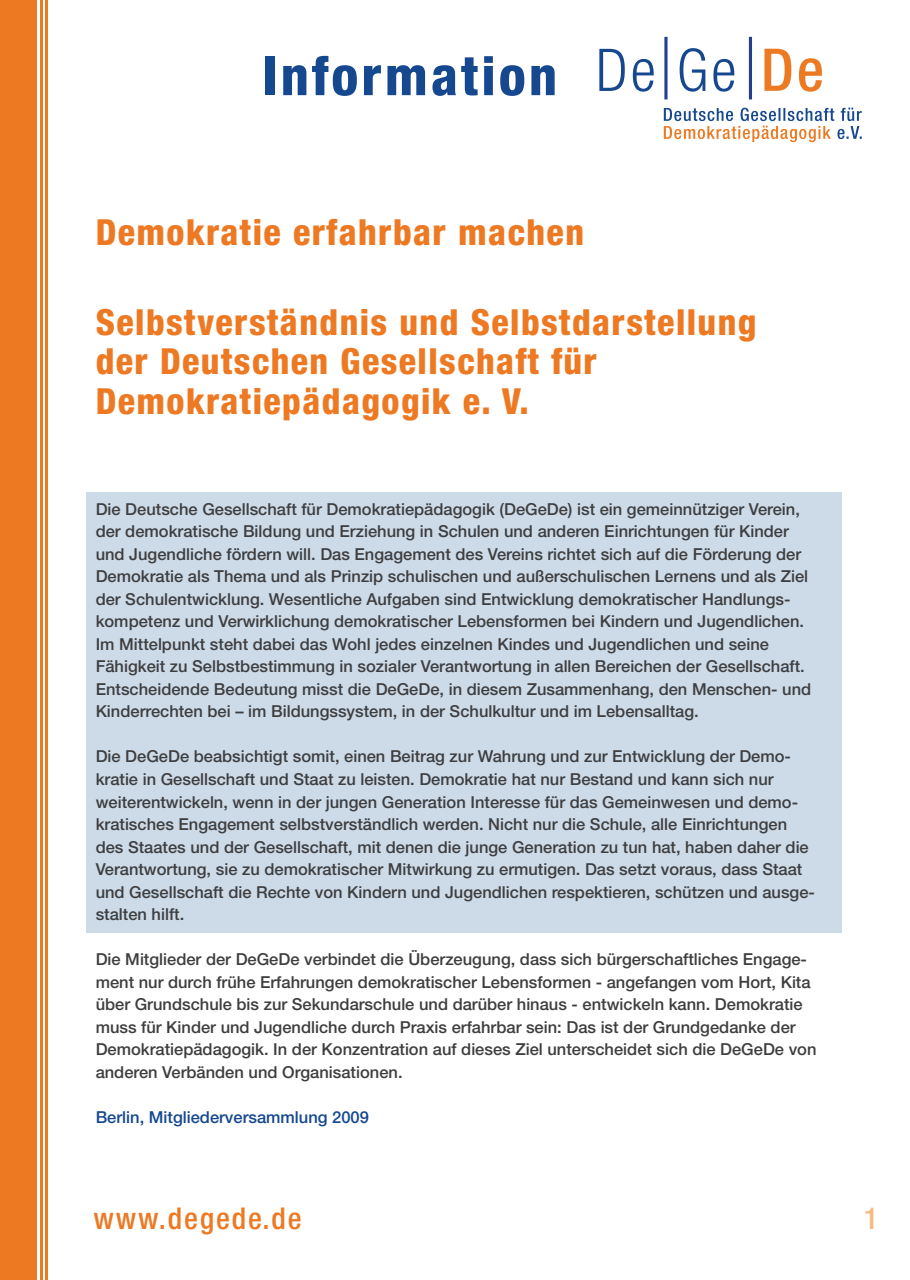
<style>
.page{position:relative;width:910px;height:1280px;background:#fff}
.page>*{position:absolute;margin:0;border:0;box-sizing:border-box;transform-origin:0 0}
.t1{font:800 condensed 54px "Helvetica Neue LT Std";letter-spacing:.06em;color:#15488f}
.t2{font:800 condensed 36px/39.6px "Helvetica Neue LT Std";letter-spacing:.04em;color:#ed7923}
.t3{font:500 condensed 30px "Helvetica Neue LT Std";letter-spacing:.06em;color:#ed7923}
.t4{font:500 condensed 30px "Helvetica Neue LT Std";color:#f7bb81}
.t5{font:500 16.5px/22.5px "Helvetica Neue LT Std";color:#3e3e3f}
.t6{font:500 16.5px "Helvetica Neue LT Std";color:#15488f}
</style>
<div class="page">
<hr style="left:664px;top:37px;width:3px;height:62px;background:#253f8e">
<hr style="left:749px;top:37px;width:3px;height:62px;background:#253f8e">
<svg style="left:764px;top:49px;width:58px;height:43px"></svg>
<svg style="left:599px;top:49px;width:55px;height:43px"></svg>
<svg style="left:664px;top:108px;width:198px;height:34px"></svg>
<svg style="left:680px;top:48px;width:54px;height:44px"></svg>
<div style="left:0;top:0;width:37px;height:1280px;background:#ed7923"></div>
<hr style="left:45px;top:0;width:3px;height:1280px;background:#ed7923">
<hr style="left:40px;top:0;width:2px;height:1280px;background:#ed7923">
<div style="left:86px;top:492px;width:755px;height:440px;background:#cddbe9"></div>
<h1 class="t1" style="left:263px;top:43px;width:296px">Information</h1>
<h2 class="t2" style="left:96px;top:212px;width:490px">Demokratie erfahrbar machen</h2>
<h2 class="t2" style="left:96px;top:302px;width:662px">Selbstverständnis und Selbstdarstellung der Deutschen Gesellschaft für<br>Demokratiepädagogik e. V.</h2>
<p class="t5" style="left:96px;top:498px;width:717px">Die Deutsche Gesellschaft für Demokratiepädagogik (DeGeDe) ist ein gemeinnütziger Verein, der demokratische Bildung und Erziehung in Schulen und anderen Einrichtungen für Kinder und Jugendliche fördern will. Das Engagement des Vereins richtet sich auf die Förderung der Demokratie als Thema und als Prinzip schulischen und außerschulischen Lernens und als Ziel der Schulentwicklung. Wesentliche Aufgaben sind Entwicklung demokratischer Handlungs&shy;kompetenz und Verwirklichung demokratischer Lebensformen bei Kindern und Jugendlichen.<br>Im Mittelpunkt steht dabei das Wohl jedes einzelnen Kindes und Jugendlichen und seine Fähigkeit zu Selbstbestimmung in sozialer Verantwortung in allen Bereichen der Gesellschaft.<br>Entscheidende Bedeutung misst die DeGeDe, in diesem Zusammenhang, den Menschen- und Kinderrechten bei – im Bildungssystem, in der Schulkultur und im Lebensalltag.</p>
<p class="t5" style="left:96px;top:745px;width:721px">Die DeGeDe beabsichtigt somit, einen Beitrag zur Wahrung und zur Entwicklung der Demo&shy;kratie in Gesellschaft und Staat zu leisten. Demokratie hat nur Bestand und kann sich nur weiterentwickeln, wenn in der jungen Generation Interesse für das Gemeinwesen und demo&shy;kratisches Engagement selbstverständlich werden. Nicht nur die Schule, alle Einrichtungen des Staates und der Gesellschaft, mit denen die junge Generation zu tun hat, haben daher die Verantwortung, sie zu demokratischer Mitwirkung zu ermutigen. Das setzt voraus, dass Staat und Gesellschaft die Rechte von Kindern und Jugendlichen respektieren, schützen und ausge&shy;stalten hilft.</p>
<p class="t5" style="left:96px;top:948px;width:722px">Die Mitglieder der DeGeDe verbindet die Überzeugung, dass sich bürgerschaftliches Engage&shy;ment nur durch frühe Erfahrungen demokratischer Lebensformen - angefangen vom Hort, Kita über Grundschule bis zur Sekundarschule und darüber hinaus - entwickeln kann. Demokratie muss für Kinder und Jugendliche durch Praxis erfahrbar sein: Das ist der Grundgedanke der Demokratiepädagogik. In der Konzentration auf dieses Ziel unterscheidet sich die DeGeDe von anderen Verbänden und Organisationen.</p>
<p class="t6" style="left:96px;top:1107px;width:275px">Berlin, Mitgliederversammlung 2009</p>
<h3 class="t3" style="left:94px;top:1200px;width:210px">www.degede.de</h3>
<h3 class="t4" style="left:864px;top:1200px;width:16px">1</h3>
</div>
